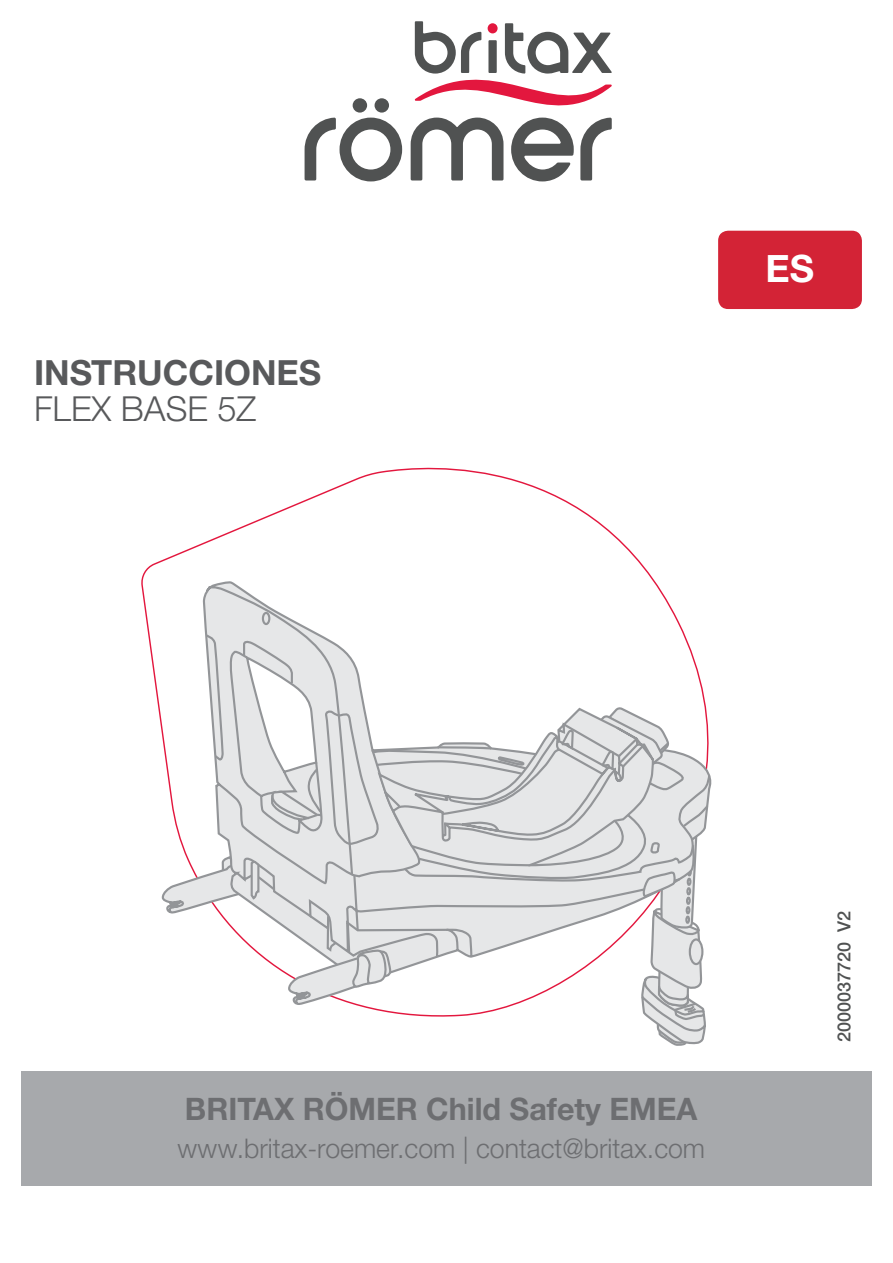
<style>
.page{position:relative;width:893px;height:1263px;background:#fff}
.page>*{position:absolute;margin:0;border:0;box-sizing:border-box;transform-origin:0 0}
.t1{font:700 37.5px "Helvetica Neue LTW1 G";color:#fff}
.t2{font:700 34.5px "Helvetica Neue LTW1 G";color:#58595b}
.t3{font:300 34.5px "Helvetica Neue LTW1 G";color:#58595b}
.t4{font:700 31.05px "Helvetica Neue LTW1 G";color:#6d6e71}
.t5{font:300 27.15px "Helvetica Neue LTW1 G";color:#6d6e71}
.t6{font:500 18px "Helvetica Neue LTW1 G";color:#505252}
</style>
<div class="page">
<svg style="left:141px;top:467px;width:513px;height:387px"></svg>
<div style="left:21px;top:1071px;width:851px;height:115px;background:#a7a9ac"></div>
<svg style="left:305px;top:118px;width:97px;height:63px"></svg>
<div style="left:375px;top:98px;width:14px;height:15px;background:#505252;border-radius:50%"></div>
<div style="left:353px;top:98px;width:14px;height:15px;background:#505252;border-radius:50%"></div>
<svg style="left:411px;top:21px;width:201px;height:160px"></svg>
<svg style="left:202px;top:579px;width:510px;height:275px"></svg>
<svg style="left:161px;top:854px;width:43px;height:60px"></svg>
<svg style="left:250px;top:611px;width:445px;height:22px"></svg>
<svg style="left:204px;top:633px;width:505px;height:342px"></svg>
<svg style="left:287px;top:705px;width:421px;height:341px"></svg>
<div style="left:718px;top:231px;width:144px;height:78px;background:#d32336;border-radius:10px"></div>
<p class="t2" style="left:34px;top:351px;width:289px">INSTRUCCIONES</p>
<p class="t3" style="left:34px;top:388px;width:224px">FLEX BASE 5Z</p>
<h1 class="t1" style="left:766px;top:246px;width:50px">ES</h1>
<p class="t4" style="left:185px;top:1090px;width:514px">BRITAX RÖMER Child Safety EMEA</p>
<p class="t5" style="left:177px;top:1132px;width:529px">www.britax-roemer.com | contact@britax.com</p>
<p class="t6" style="left:833px;top:1042px;width:133px;rotate:-90deg">2000037720 V2</p>
</div>
